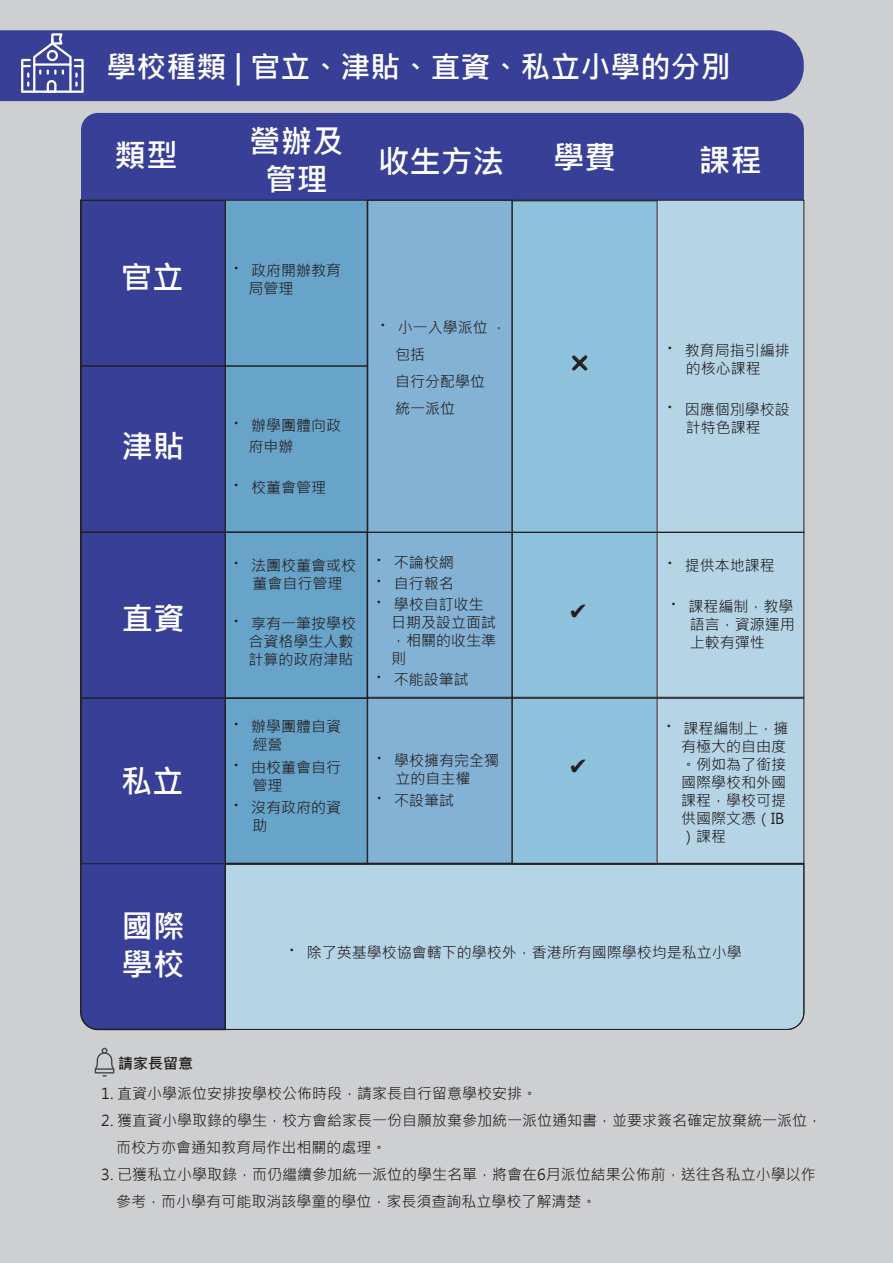
<style>
.page{position:relative;width:893px;height:1263px;background:#fff}
.page>*{position:absolute;margin:0;border:0;box-sizing:border-box;transform-origin:0 0}
.t1{font:700 31.5px/37.8px "Microsoft Jheng Hei";color:#fff;text-align:center}
.t2{font:700 30px "Microsoft Jheng Hei";color:#fff}
.t3{font:27px "Menlo";color:#231f20}
.t4{font:27px "Rii Tegaki N R";color:#231f20}
.t5{font:15px/18px "Microsoft Jheng Hei";color:#231f20}
.t6{font:700 15px "Microsoft Jheng Hei";color:#231f20}
.s1{font-size:24px}
</style>
<div class="page">
<div style="left:0;top:0;width:893px;height:1262px;background:#cecfd1"></div>
<div style="left:80px;top:199px;width:146px;height:832px;background:#383f97"></div>
<div style="left:225px;top:117px;width:143px;height:747px;background:#68a3c9;border:1px solid #231f20"></div>
<div style="left:368px;top:113px;width:144px;height:750px;background:#83b2d4"></div>
<div style="left:512px;top:119px;width:145px;height:744px;background:#8ec1db"></div>
<div style="left:657px;top:129px;width:147px;height:794px;background:#b5d4e6"></div>
<div style="left:81px;top:113px;width:723px;height:87px;background:#383f97"></div>
<div style="left:0;top:30px;width:804px;height:71px;background:#383f97"></div>
<svg style="left:20px;top:32px;width:65px;height:62px;background:#676caf"></svg>
<svg style="left:572px;top:355px;width:16px;height:16px"></svg>
<div style="left:81px;top:200px;width:287px;height:166px;border:1px solid #231f20"></div>
<div style="left:80px;top:366px;width:288px;height:166px;border:1px solid #231f20"></div>
<div style="left:81px;top:532px;width:287px;height:167px;border:1px solid #231f20"></div>
<div style="left:512px;top:200px;width:145px;height:664px;border:1px solid #231f20"></div>
<div style="left:367px;top:532px;width:437px;height:166px;border:1px solid #231f20"></div>
<div style="left:224px;top:863px;width:581px;height:167px;background:#b5d4e6"></div>
<svg style="left:94px;top:1048px;width:21px;height:29px"></svg>
<div style="left:81px;top:697px;width:287px;height:167px;border:1px solid #231f20"></div>
<h2 class="t2" style="left:107px;top:49px;width:625px">學校種類 | 官立、津貼、直資、私立小學的分別</h2>
<h1 class="t1" style="left:115px;top:137px;width:64px">類型</h1>
<h1 class="t1" style="left:121px;top:259px;width:64px">官立</h1>
<h1 class="t1" style="left:122px;top:427px;width:64px">津貼</h1>
<h1 class="t1" style="left:122px;top:599px;width:64px">直資</h1>
<h1 class="t1" style="left:121px;top:762px;width:64px">私立</h1>
<h1 class="t1" style="left:122px;top:907px;width:64px;text-align:left">國際學校</h1>
<h1 class="t1" style="left:249px;top:122px;width:96px">營辦及管理</h1>
<h1 class="t1" style="left:378px;top:142px;width:127px">收生方法</h1>
<h1 class="t1" style="left:553px;top:138px;width:64px">學費</h1>
<h1 class="t1" style="left:699px;top:142px;width:64px">課程</h1>
<p class="t5" style="left:249px;top:262px;width:94px;text-indent:-15px"><span class="s1">·</span> 政府開辦教育局管理</p>
<p class="t5" style="left:249px;top:414px;width:94px;line-height:21.6px;text-indent:-15px"><span class="s1">·</span> 辦學團體向政府申辦</p>
<p class="t5" style="left:234px;top:478px;width:94px"><span class="s1">·</span> 校董會管理</p>
<p class="t5" style="left:395px;top:314px;width:113px;line-height:27px;text-indent:-15px"><span class="s1">·</span> 小一入學派位 ，包括<br>自行分配學位<br>統一派位</p>
<p class="t5" style="left:234px;top:556px;width:124px;text-align:center"><span class="s1">·</span> 法團校董會或校董會自行管理</p>
<p class="t5" style="left:249px;top:615px;width:109px;text-indent:-15px"><span class="s1">·</span> 享有一筆按學校合資格學生人數計算的政府津貼</p>
<p class="t5" style="left:252px;top:718px;width:90px;text-indent:-19px"><span class="s1">·</span> 辦學團體自資經營</p>
<p class="t5" style="left:252px;top:758px;width:90px;text-indent:-19px"><span class="s1">·</span> 由校董會自行管理</p>
<p class="t5" style="left:252px;top:799px;width:90px;text-indent:-19px"><span class="s1">·</span> 沒有政府的資助</p>
<p class="t5" style="left:376px;top:552px;width:109px;line-height:21px"><span class="s1">·</span> 不論校網<br><span class="s1">·</span> 自行報名<br><span class="s1">·</span> 學校自訂收生</p>
<p class="t5" style="left:391px;top:613px;width:106px;text-align:justify">日期及設立面試，相關的收生準則</p>
<p class="t5" style="left:376px;top:670px;width:94px"><span class="s1">·</span> 不能設筆試</p>
<p class="t5" style="left:395px;top:752px;width:105px;text-indent:-19px"><span class="s1">·</span> 學校擁有完全獨立的自主權</p>
<p class="t5" style="left:377px;top:791px;width:79px"><span class="s1">·</span> 不設筆試</p>
<h3 class="t4" style="left:566px;top:350px;width:28px">×</h3>
<p class="t5" style="left:686px;top:342px;width:105px;text-indent:-19px"><span class="s1">·</span> 教育局指引編排的核心課程</p>
<p class="t5" style="left:686px;top:400px;width:105px;text-indent:-19px"><span class="s1">·</span> 因應個別學校設計特色課程</p>
<h3 class="t3" style="left:570px;top:591px;width:18px">✔</h3>
<h3 class="t3" style="left:570px;top:746px;width:18px">✔</h3>
<p class="t5" style="left:667px;top:557px;width:109px"><span class="s1">·</span> 提供本地課程</p>
<p class="t5" style="left:690px;top:597px;width:106px;text-align:justify;text-indent:-19px"><span class="s1">·</span> 課程編制，教學語言，資源運用上較有彈性</p>
<p class="t5" style="left:681px;top:720px;width:109px;text-indent:-15px"><span class="s1">·</span> 課程編制上，擁有極大的自由度。例如為了銜接國際學校和外國課程，學校可提供國際文憑（IB）課程</p>
<p class="t5" style="left:289px;top:944px;width:454px"><span class="s1">·</span> 除了英基學校協會轄下的學校外，香港所有國際學校均是私立小學</p>
<p class="t6" style="left:118px;top:1054px;width:76px">請家長留意</p>
<p class="t5" style="left:101px;top:1084px;width:437px">1. 直資小學派位安排按學校公佈時段，請家長自行留意學校安排。</p>
<p class="t5" style="left:116px;top:1107px;width:707px;line-height:27px;text-indent:-15px">2. 獲直資小學取錄的學生，校方會給家長一份自願放棄參加統一派位通知書，並要求簽名確定放棄統一派位，而校方亦會通知教育局作出相關的處理。</p>
<p class="t5" style="left:116px;top:1161px;width:701px;line-height:27px;text-indent:-15px">3. 已獲私立小學取錄，而仍繼續參加統一派位的學生名單，將會在6月派位結果公佈前，送往各私立小學以作參考，而小學有可能取消該學童的學位，家長須查詢私立學校了解清楚。</p>
</div>
